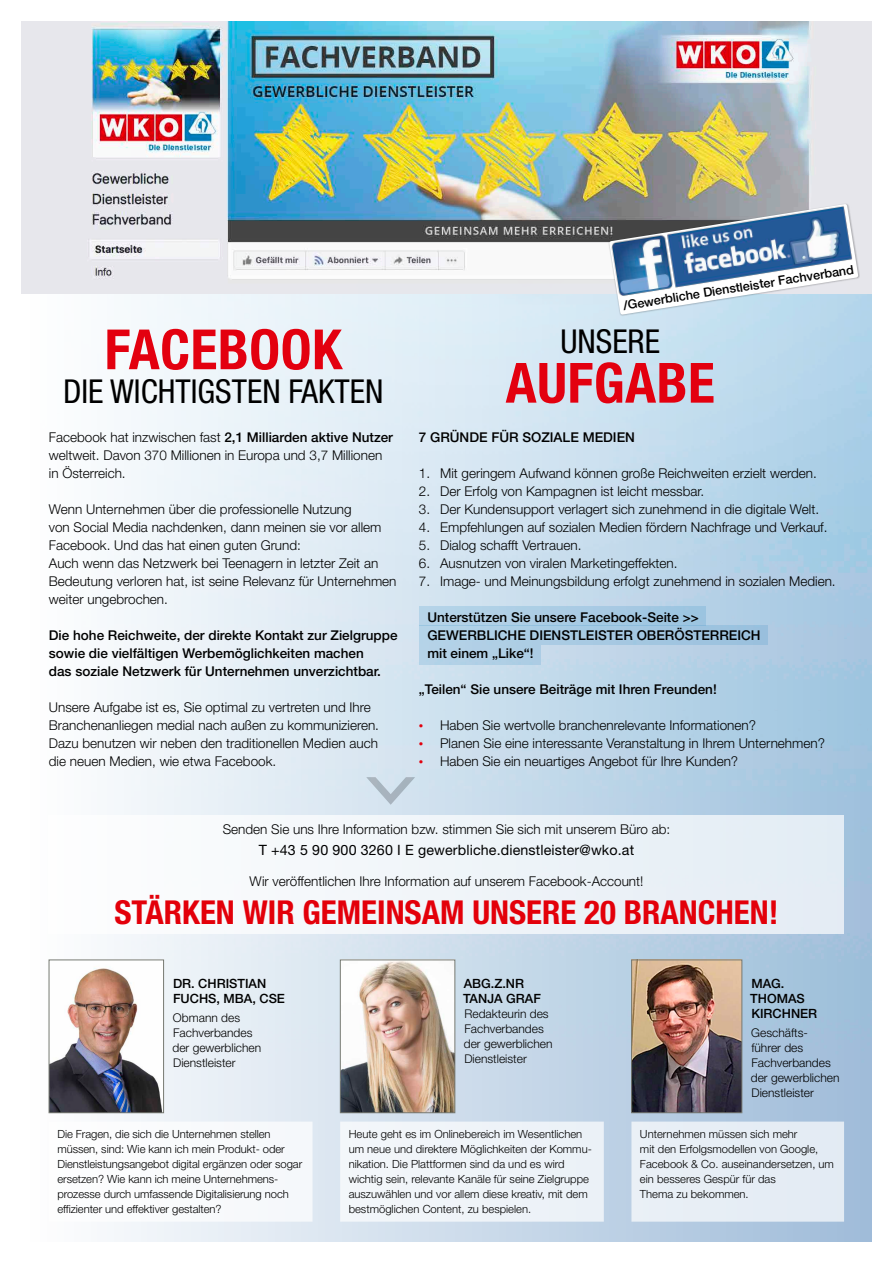
<style>
.page{position:relative;width:893px;height:1263px;background:#fff}
.page>*{position:absolute;margin:0;border:0;box-sizing:border-box;transform-origin:0 0}
.t1{font:700 condensed 55.5px "Helvetica Neue LT Std";letter-spacing:.01em;color:#e3000f}
.t2{font:700 condensed 33px "Helvetica Neue LT Std";color:#e3000a}
.t3{font:condensed 33px "Helvetica Neue LT Std";color:#000}
.t4{font:14.25px "Helvetica Neue LT Std";letter-spacing:.01em;color:#000}
.t5{font:300 13.5px/18px "Helvetica Neue LT Std";color:#000}
.t6{font:500 13.5px/18px "Helvetica Neue LT Std";color:#000}
.t7{font:500 12.75px/15px "Helvetica Neue LT Std";color:#000}
.t8{font:500 12.6px "Helvetica Neue LT Std";color:#000}
.t9{font:300 12px/15px "Helvetica Neue LT Std";color:#000}
.t10{font:300 11.25px/15px "Helvetica Neue LT Std";color:#000}
.s1{font-weight:500}
.s2{font-size:9px;color:#e2000d}
</style>
<div class="page">
<img style="left:21px;top:293px;width:851px;height:949px">
<img style="left:21px;top:21px;width:851px;height:272px">
<div style="left:608px;top:203px;width:252px;height:114px;background:#000;opacity:.25"></div>
<svg style="left:609px;top:204px;width:249px;height:111px"></svg>
<img style="left:609px;top:204px;width:247px;height:95px">
<svg style="left:366px;top:777px;width:49px;height:28px"></svg>
<div style="left:419px;top:606px;width:286px;height:20px;background:linear-gradient(to right,#b8d4e8,#9cc4e0)"></div>
<div style="left:419px;top:645px;width:122px;height:19px;background:#b1cfe6"></div>
<div style="left:419px;top:626px;width:348px;height:19px;background:linear-gradient(to right,#b4d4e8,#99c0dd)"></div>
<div style="left:49px;top:815px;width:795px;height:118px;background:linear-gradient(to right,#fefefe,#e3ecf4)"></div>
<div style="left:49px;top:1121px;width:264px;height:100px;background:#fff"></div>
<div style="left:340px;top:1121px;width:264px;height:100px;background:#eff4f8"></div>
<div style="left:631px;top:1121px;width:213px;height:100px;background:#e6edf5"></div>
<img style="left:51px;top:962px;width:111px;height:149px">
<div style="left:49px;top:960px;width:115px;height:153px;border:1px solid #767972"></div>
<img style="left:342px;top:962px;width:111px;height:149px">
<div style="left:340px;top:960px;width:115px;height:153px;border:1px solid #767972"></div>
<img style="left:633px;top:962px;width:107px;height:149px">
<div style="left:631px;top:960px;width:111px;height:153px;border:1px solid #767972"></div>
<h1 class="t1" style="left:105px;top:316px;width:239px">FACEBOOK</h1>
<h2 class="t3" style="left:63px;top:372px;width:322px">DIE WICHTIGSTEN FAKTEN</h2>
<p class="t5" style="left:49px;top:428px;width:346px">Facebook hat inzwischen fast <span class="s1">2,1 Milliarden aktive Nutzer </span>weltweit. Davon 370 Millionen in Europa und 3,7 Millionen in Österreich.</p>
<p class="t5" style="left:49px;top:500px;width:349px">Wenn Unternehmen über die professionelle Nutzung<br>von Social Media nachdenken, dann meinen sie vor allem Facebook. Und das hat einen guten Grund:<br>Auch wenn das Netzwerk bei Teenagern in letzter Zeit an Bedeutung verloren hat, ist seine Relevanz für Unternehmen weiter ungebrochen.</p>
<p class="t6" style="left:49px;top:626px;width:350px">Die hohe Reichweite, der direkte Kontakt zur Zielgruppe sowie die vielfältigen Werbemöglichkeiten machen<br>das soziale Netzwerk für Unternehmen unverzichtbar.</p>
<p class="t5" style="left:49px;top:698px;width:332px">Unsere Aufgabe ist es, Sie optimal zu vertreten und Ihre Branchenanliegen medial nach außen zu kommunizieren.<br>Dazu benutzen wir neben den traditionellen Medien auch die neuen Medien, wie etwa Facebook.</p>
<p class="t8" style="left:622px;top:298px;width:234px;rotate:-9deg">/Gewerbliche Dienstleister Fachverband</p>
<h2 class="t3" style="left:560px;top:322px;width:101px">UNSERE</h2>
<h1 class="t1" style="left:506px;top:349px;width:211px">AUFGABE</h1>
<p class="t6" style="left:419px;top:428px;width:218px">7 GRÜNDE FÜR SOZIALE MEDIEN</p>
<p class="t5" style="left:419px;top:464px;width:399px">1. Mit geringem Aufwand können große Reichweiten erzielt werden.</p>
<p class="t5" style="left:419px;top:482px;width:287px">2. Der Erfolg von Kampagnen ist leicht messbar.</p>
<p class="t5" style="left:419px;top:500px;width:402px">3. Der Kundensupport verlagert sich zunehmend in die digitale Welt.</p>
<p class="t5" style="left:419px;top:518px;width:410px">4. Empfehlungen auf sozialen Medien fördern Nachfrage und Verkauf.</p>
<p class="t5" style="left:419px;top:536px;width:164px">5. Dialog schafft Vertrauen.</p>
<p class="t5" style="left:419px;top:554px;width:260px">6. Ausnutzen von viralen Marketingeffekten.</p>
<p class="t5" style="left:419px;top:572px;width:418px">7. Image- und Meinungsbildung erfolgt zunehmend in sozialen Medien.</p>
<p class="t6" style="left:427px;top:608px;width:335px">Unterstützen Sie unsere Facebook-Seite &gt;&gt;<br>GEWERBLICHE DIENSTLEISTER OBERÖSTERREICH mit einem „Like“!</p>
<p class="t6" style="left:419px;top:680px;width:299px">„Teilen“ Sie unsere Beiträge mit Ihren Freunden!</p>
<p class="t5" style="left:419px;top:716px;width:339px"><span class="s2">•</span> Haben Sie wertvolle branchenrelevante Informationen?</p>
<p class="t5" style="left:419px;top:734px;width:408px"><span class="s2">•</span> Planen Sie eine interessante Veranstaltung in Ihrem Unternehmen?</p>
<p class="t5" style="left:419px;top:752px;width:321px"><span class="s2">•</span> Haben Sie ein neuartiges Angebot für Ihre Kunden?</p>
<p class="t5" style="left:223px;top:819px;width:449px">Senden Sie uns Ihre Information bzw. stimmen Sie sich mit unserem Büro ab:</p>
<p class="t4" style="left:259px;top:841px;width:377px">T +43 5 90 900 3260 I E gewerbliche.dienstleister@wko.at</p>
<p class="t5" style="left:249px;top:872px;width:395px">Wir veröffentlichen Ihre Information auf unserem Facebook-Account!</p>
<h2 class="t2" style="left:114px;top:892px;width:666px">STÄRKEN WIR GEMEINSAM UNSERE 20 BRANCHEN!</h2>
<p class="t7" style="left:173px;top:976px;width:113px">DR. CHRISTIAN<br>FUCHS, MBA, CSE</p>
<p class="t9" style="left:173px;top:1010px;width:90px">Obmann des<br>Fachverbandes der gewerblichen<br>Dienstleister</p>
<p class="t7" style="left:463px;top:976px;width:79px">ABG.Z.NR<br>TANJA GRAF</p>
<p class="t9" style="left:464px;top:1006px;width:90px">Redakteurin des<br>Fachverbandes der gewerblichen<br>Dienstleister</p>
<p class="t7" style="left:750px;top:976px;width:68px">MAG.<br>THOMAS<br>KIRCHNER</p>
<p class="t9" style="left:751px;top:1025px;width:90px">Geschäfts&shy;führer des<br>Fachverbandes der gewerblichen<br>Dienstleister</p>
<p class="t10" style="left:57px;top:1126px;width:246px">Die Fragen, die sich die Unternehmen stellen müssen, sind: Wie kann ich mein Produkt- oder Dienstleistungsangebot digital ergänzen oder sogar ersetzen? Wie kann ich meine Unternehmens&shy;prozesse durch umfassende Digitalisierung noch effizienter und effektiver gestalten?</p>
<p class="t10" style="left:349px;top:1126px;width:245px">Heute geht es im Onlinebereich im Wesentlichen um neue und direktere Möglichkeiten der Kommu&shy;nikation. Die Plattformen sind da und es wird wichtig sein, relevante Kanäle für seine Zielgruppe auszuwählen und vor allem diese kreativ, mit dem bestmöglichen Content, zu bespielen.</p>
<p class="t10" style="left:640px;top:1126px;width:196px">Unternehmen müssen sich mehr<br>mit den Erfolgsmodellen von Google,<br>Facebook &amp; Co. auseinandersetzen, um ein besseres Gespür für das<br>Thema zu bekommen.</p>
</div>
